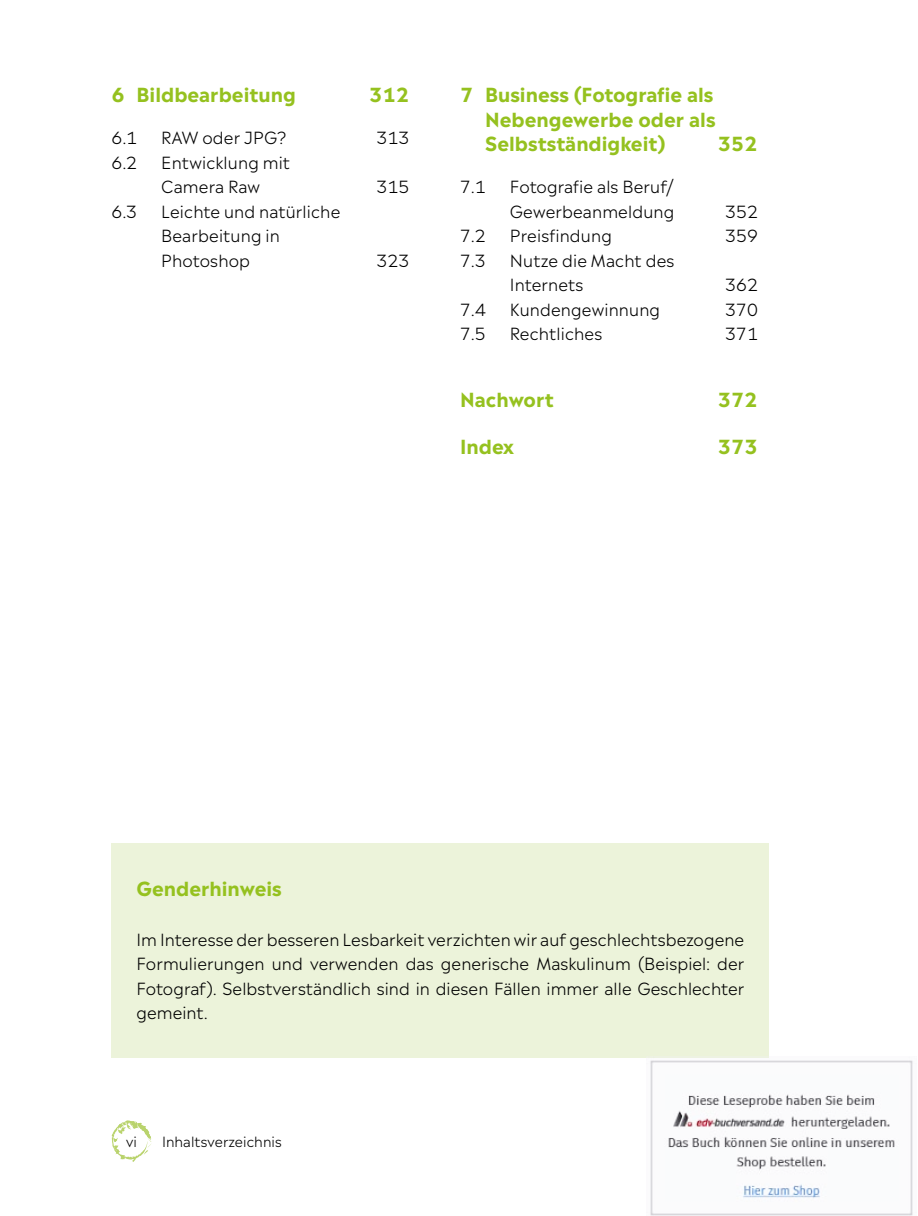
<style>
.page{position:relative;width:918px;height:1216px;background:#fff}
.page>*{position:absolute;margin:0;border:0;box-sizing:border-box;transform-origin:0 0}
.Ü2_ohne_No{font:700 19.25px/24.5px "Madera";color:#95c11f;text-align:justify}
.Text{font:300 16.62px/24.5px "Madera";letter-spacing:.01em;color:#000}
.t1{font:300 14px "Madera";letter-spacing:.005em;color:#000}
</style>
<div class="page">
<svg style="left:112px;top:1120px;width:40px;height:41px"></svg>
<div style="left:112px;top:842px;width:657px;height:215px;background:#ecf3da"></div>
<img style="left:646px;top:1057px;width:267px;height:158px">
<p class="Ü2_ohne_No" style="left:112px;top:80px;width:15px">6</p>
<p class="Ü2_ohne_No" style="left:136px;top:80px;width:161px">Bildbearbeitung</p>
<p class="Ü2_ohne_No" style="left:369px;top:80px;width:42px">312</p>
<p class="Text" style="left:112px;top:124px;width:27px">6.1</p>
<p class="Text" style="left:161px;top:124px;width:127px">RAW oder JPG?</p>
<p class="Text" style="left:376px;top:124px;width:34px">313</p>
<p class="Text" style="left:112px;top:148px;width:27px">6.2</p>
<p class="Text" style="left:161px;top:148px;width:130px">Entwicklung mit<br>Camera Raw</p>
<p class="Text" style="left:376px;top:173px;width:34px">315</p>
<p class="Text" style="left:112px;top:197px;width:27px">6.3</p>
<p class="Text" style="left:161px;top:197px;width:181px">Leichte und natürliche<br>Bearbeitung in<br>Photoshop</p>
<p class="Text" style="left:376px;top:246px;width:34px">323</p>
<p class="Ü2_ohne_No" style="left:460px;top:80px;width:15px">7</p>
<p class="Ü2_ohne_No" style="left:485px;top:80px;width:232px">Business (Fotografie als Nebengewerbe oder als Selbstständigkeit)</p>
<p class="Ü2_ohne_No" style="left:718px;top:129px;width:42px">352</p>
<p class="Text" style="left:460px;top:173px;width:27px">7.1</p>
<p class="Text" style="left:510px;top:173px;width:166px">Fotografie als Beruf/<br>Gewerbeanmeldung</p>
<p class="Text" style="left:725px;top:197px;width:34px">352</p>
<p class="Text" style="left:460px;top:222px;width:27px">7.2</p>
<p class="Text" style="left:510px;top:222px;width:104px">Preisfindung</p>
<p class="Text" style="left:725px;top:222px;width:34px">359</p>
<p class="Text" style="left:460px;top:246px;width:27px">7.3</p>
<p class="Text" style="left:510px;top:246px;width:166px">Nutze die Macht des<br>Internets</p>
<p class="Text" style="left:725px;top:271px;width:34px">362</p>
<p class="Text" style="left:460px;top:295px;width:27px">7.4</p>
<p class="Text" style="left:510px;top:295px;width:152px">Kundengewinnung</p>
<p class="Text" style="left:725px;top:295px;width:34px">370</p>
<p class="Text" style="left:460px;top:320px;width:27px">7.5</p>
<p class="Text" style="left:510px;top:320px;width:94px">Rechtliches</p>
<p class="Text" style="left:725px;top:320px;width:34px">371</p>
<p class="Ü2_ohne_No" style="left:460px;top:385px;width:95px">Nachwort</p>
<p class="Ü2_ohne_No" style="left:718px;top:385px;width:42px">372</p>
<p class="Ü2_ohne_No" style="left:460px;top:431px;width:55px">Index</p>
<p class="Ü2_ohne_No" style="left:718px;top:431px;width:42px">373</p>
<p class="Ü2_ohne_No" style="left:136px;top:874px;width:147px">Genderhinweis</p>
<p class="Text" style="left:136px;top:924px;width:609px;text-align:justify">Im Interesse der besseren Lesbarkeit verzichten wir auf geschlechtsbezogene Formulierungen und verwenden das generische Maskulinum (Beispiel: der Fotograf). Selbstverständlich sind in diesen Fällen immer alle Geschlechter gemeint.</p>
<p class="t1" style="left:126px;top:1129px;width:12px">vi</p>
<p class="t1" style="left:162px;top:1129px;width:121px">Inhaltsverzeichnis</p>
</div>
